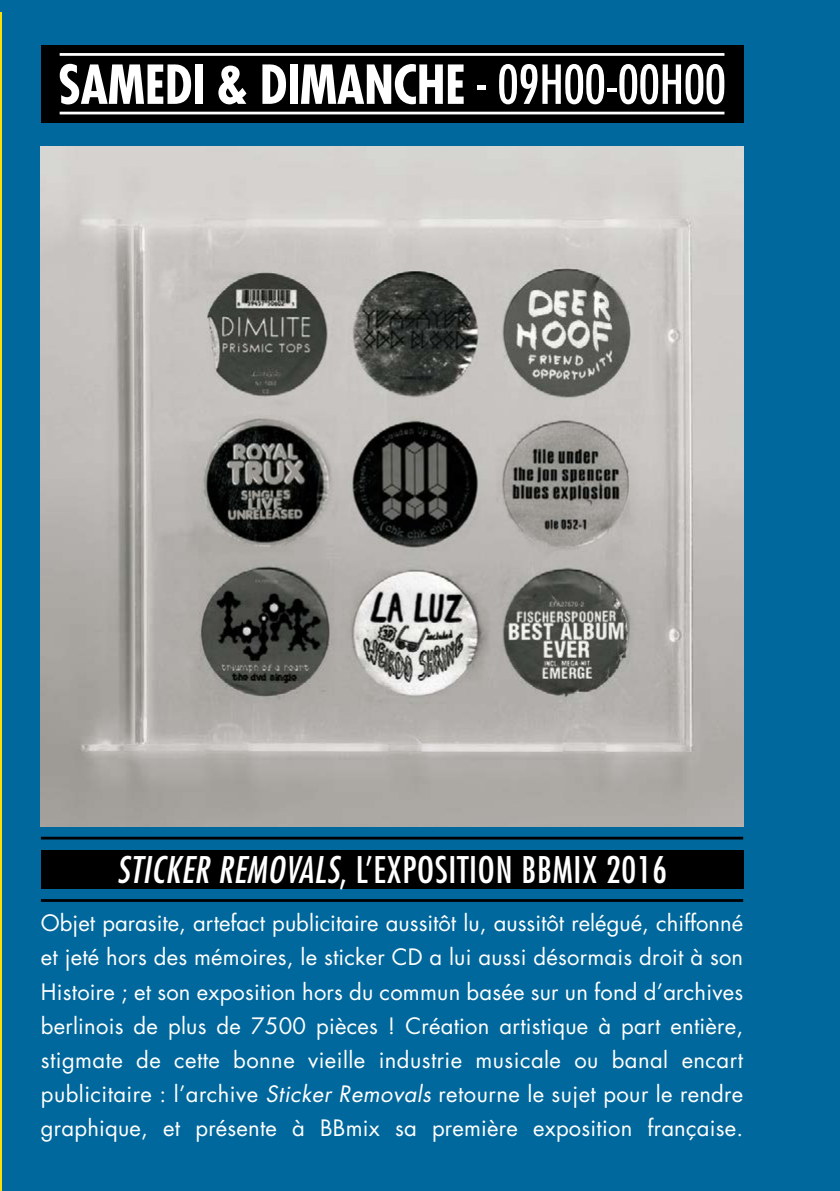
<style>
.page{position:relative;width:840px;height:1191px;background:#fff}
.page>*{position:absolute;margin:0;border:0;box-sizing:border-box;transform-origin:0 0}
.t1{font:700 condensed 52.2px "Futura Std";letter-spacing:-.01em;color:#fff}
.t2{font:condensed 35.8px "Futura Std";letter-spacing:.02em;color:#fff}
.t3{font:22px/34px "Futura Std";letter-spacing:.01em;color:#fff;text-align:justify}
.s1{font-weight:300}
.s2{font-weight:400}
.s3{font-style:italic}
</style>
<div class="page">
<div style="left:0;top:0;width:839px;height:1191px;background:#00689c"></div>
<hr style="left:0;top:12px;width:2px;height:1179px;background:#fadf0a">
<img style="left:41px;top:146px;width:701px;height:680px">
<div style="left:41px;top:45px;width:701px;height:78px;background:#000"></div>
<div style="left:41px;top:850px;width:701px;height:38px;background:#000"></div>
<hr style="left:41px;top:899px;width:701px;height:3px;background:#000">
<hr style="left:41px;top:836px;width:701px;height:3px;background:#000">
<hr style="left:60px;top:53px;width:664px;height:3px;background:#fff">
<hr style="left:60px;top:112px;width:664px;height:2px;background:#fff">
<h1 class="t1" style="left:58px;top:52px;width:669px">SAMEDI &amp; DIMANCHE <span class="s1">-</span> <span class="s2">09H00-00H00</span></h1>
<h2 class="t2" style="left:117px;top:848px;width:551px"><span class="s3">STICKER REMOVALS</span>, L’EXPOSITION BBMIX 2016</h2>
<p class="t3" style="left:41px;top:906px;width:703px">Objet parasite, artefact publicitaire aussitôt lu, aussitôt relégué, chiffonné et jeté hors des mémoires, le sticker CD a lui aussi désormais droit à son Histoire ; et son exposition hors du commun basée sur un fond d’archives berlinois de plus de 7500 pièces ! Création artistique à part entière, stigmate de cette bonne vieille industrie musicale ou banal encart publicitaire : l’archive <span class="s3">Sticker Removals</span> retourne le sujet pour le rendre graphique, et présente à BBmix sa première exposition française.</p>
</div>
